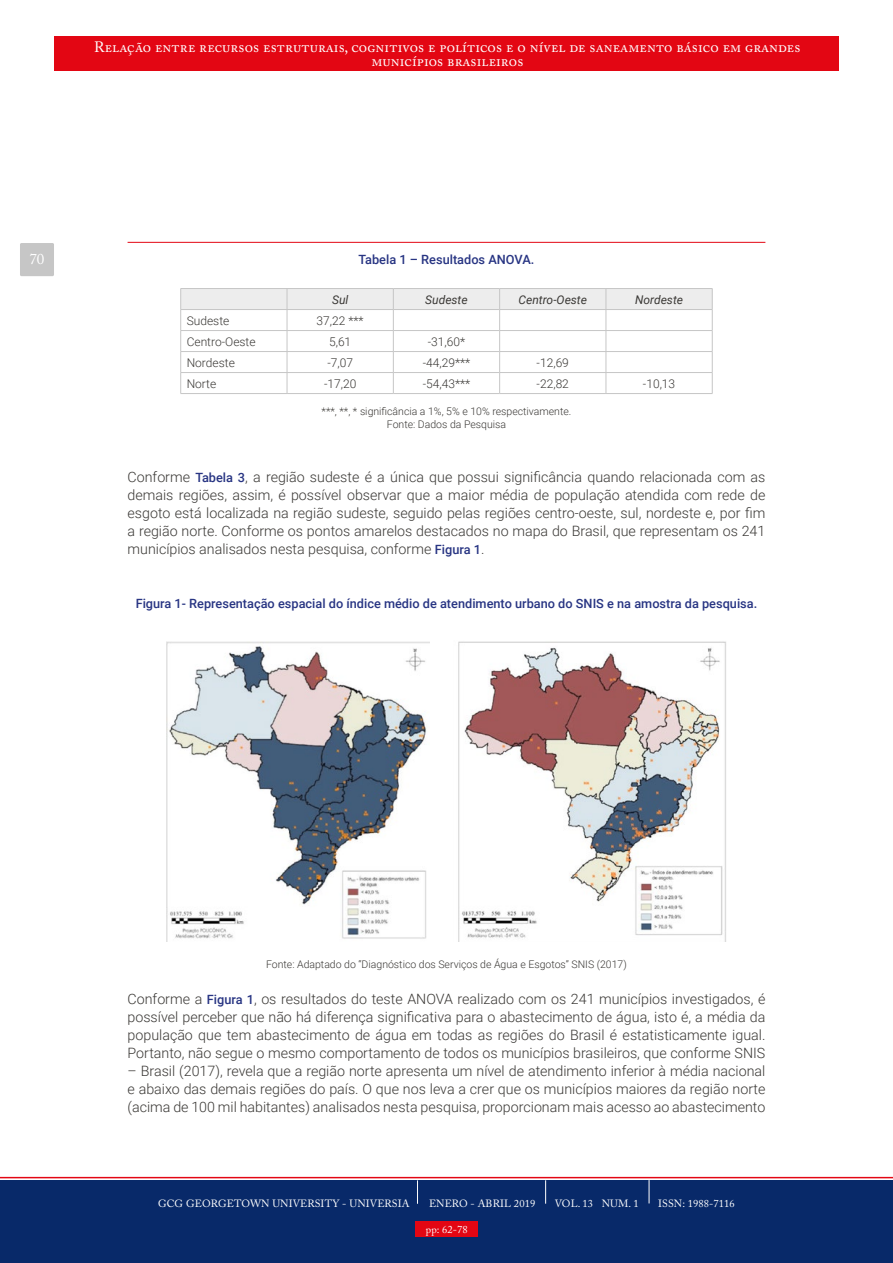
<style>
.page{position:relative;width:893px;height:1263px;background:#fff}
.page>*{position:absolute;margin:0;border:0;box-sizing:border-box;transform-origin:0 0}
.t1{font:15px/13.5px "Adobe Caslon Pro";letter-spacing:.005em;color:#fff;text-align:center}
.t2{font:300 14.25px/18px "Roboto";color:#3a3835;text-align:justify}
.t3{font:500 12.75px "Roboto";color:#283583}
.t4{font:300 12px "Roboto";color:#3a3835}
.t5{font:italic 12px "Roboto";color:#3a3835}
.t6{font:300 10.5px/13.5px "Roboto";color:#3a3835;text-align:center}
.t7{font:10.5px "Adobe Caslon Pro";letter-spacing:.01em;color:#fff}
.s1{font-weight:500;font-size:12.75px;color:#283583}
</style>
<div class="page">
<div style="left:54px;top:37px;width:785px;height:34px;background:#e30613"></div>
<div style="left:0;top:1180px;width:893px;height:83px;background:#082969"></div>
<svg style="left:0;top:1177px;width:893px;height:27px"></svg>
<div style="left:415px;top:1221px;width:63px;height:16px;background:#e30613"></div>
<div style="left:20px;top:243px;width:34px;height:33px;background:#c6c6c6;border-radius:2px"></div>
<hr style="left:128px;top:242px;width:637px;height:1px;background:#e30613">
<hr style="left:181px;top:393px;width:106px;height:1px;background:#c6c6c6">
<hr style="left:287px;top:393px;width:106px;height:1px;background:#c6c6c6">
<hr style="left:287px;top:288px;width:106px;height:1px;background:#c6c6c6">
<hr style="left:393px;top:288px;width:107px;height:1px;background:#c6c6c6">
<hr style="left:500px;top:288px;width:106px;height:1px;background:#c6c6c6">
<hr style="left:606px;top:288px;width:106px;height:1px;background:#c6c6c6">
<hr style="left:181px;top:288px;width:106px;height:1px;background:#c6c6c6">
<svg style="left:180px;top:289px;width:533px;height:104px"></svg>
<hr style="left:181px;top:309px;width:106px;height:1px;background:#c6c6c6">
<hr style="left:393px;top:393px;width:107px;height:1px;background:#c6c6c6">
<hr style="left:500px;top:393px;width:106px;height:1px;background:#c6c6c6">
<hr style="left:606px;top:393px;width:106px;height:1px;background:#c6c6c6">
<img style="left:167px;top:642px;width:263px;height:300px">
<img style="left:458px;top:641px;width:268px;height:301px">
<p class="t1" style="left:94px;top:40px;width:708px">Relação entre recursos estruturais, cognitivos e políticos e o nível de saneamento básico em grandes municípios brasileiros</p>
<p class="t1" style="left:29px;top:252px;width:16px">70</p>
<p class="t3" style="left:359px;top:251px;width:177px">Tabela 1 – Resultados ANOVA.</p>
<p class="t5" style="left:332px;top:291px;width:18px">Sul</p>
<p class="t5" style="left:425px;top:291px;width:44px">Sudeste</p>
<p class="t5" style="left:519px;top:291px;width:70px">Centro-Oeste</p>
<p class="t5" style="left:635px;top:291px;width:49px">Nordeste</p>
<p class="t4" style="left:187px;top:312px;width:44px">Sudeste</p>
<p class="t4" style="left:317px;top:312px;width:49px">37,22 ***</p>
<p class="t4" style="left:187px;top:333px;width:70px">Centro-Oeste</p>
<p class="t4" style="left:329px;top:333px;width:24px">5,61</p>
<p class="t4" style="left:428px;top:333px;width:39px">-31,60*</p>
<p class="t4" style="left:187px;top:354px;width:50px">Nordeste</p>
<p class="t4" style="left:327px;top:354px;width:27px">-7,07</p>
<p class="t4" style="left:423px;top:354px;width:49px">-44,29***</p>
<p class="t4" style="left:537px;top:354px;width:34px">-12,69</p>
<p class="t4" style="left:187px;top:375px;width:31px">Norte</p>
<p class="t4" style="left:324px;top:375px;width:34px">-17,20</p>
<p class="t4" style="left:423px;top:375px;width:49px">-54,43***</p>
<p class="t4" style="left:537px;top:375px;width:34px">-22,82</p>
<p class="t4" style="left:643px;top:375px;width:34px">-10,13</p>
<p class="t6" style="left:322px;top:404px;width:251px">***, **, * significância a 1%, 5% e 10% respectivamente.<br>Fonte: Dados da Pesquisa</p>
<p class="t2" style="left:128px;top:468px;width:639px">Conforme <span class="s1">Tabela 3</span>, a região sudeste é a única que possui significância quando relacionada com as demais regiões, assim, é possível observar que a maior média de população atendida com rede de esgoto está localizada na região sudeste, seguido pelas regiões centro-oeste, sul, nordeste e, por fim a região norte. Conforme os pontos amarelos destacados no mapa do Brasil, que representam os 241 municípios analisados nesta pesquisa, conforme <span class="s1">Figura 1</span>.</p>
<p class="t3" style="left:136px;top:595px;width:623px">Figura 1- Representação espacial do índice médio de atendimento urbano do SNIS e na amostra da pesquisa.</p>
<p class="t6" style="left:266px;top:957px;width:362px">Fonte: Adaptado do “Diagnóstico dos Serviços de Água e Esgotos” SNIS (2017)</p>
<p class="t2" style="left:128px;top:990px;width:639px">Conforme a <span class="s1">Figura 1</span>, os resultados do teste ANOVA realizado com os 241 municípios investigados, é possível perceber que não há diferença significativa para o abastecimento de água, isto é, a média da população que tem abastecimento de água em todas as regiões do Brasil é estatisticamente igual.<br>Portanto, não segue o mesmo comportamento de todos os municípios brasileiros, que conforme SNIS</p>
<p class="t2" style="left:128px;top:1062px;width:639px">– Brasil (2017), revela que a região norte apresenta um nível de atendimento inferior à média nacional e abaixo das demais regiões do país. O que nos leva a crer que os municípios maiores da região norte (acima de 100 mil habitantes) analisados nesta pesquisa, proporcionam mais acesso ao abastecimento</p>
<p class="t7" style="left:158px;top:1197px;width:253px">GCG GEORGETOWN UNIVERSITY - UNIVERSIA</p>
<p class="t7" style="left:429px;top:1197px;width:108px">ENERO - ABRIL 2019</p>
<p class="t7" style="left:555px;top:1197px;width:85px">VOL. 13 NUM. 1</p>
<p class="t7" style="left:658px;top:1197px;width:78px">ISSN: 1988-7116</p>
<p class="t7" style="left:426px;top:1223px;width:43px">pp: 62-78</p>
</div>
